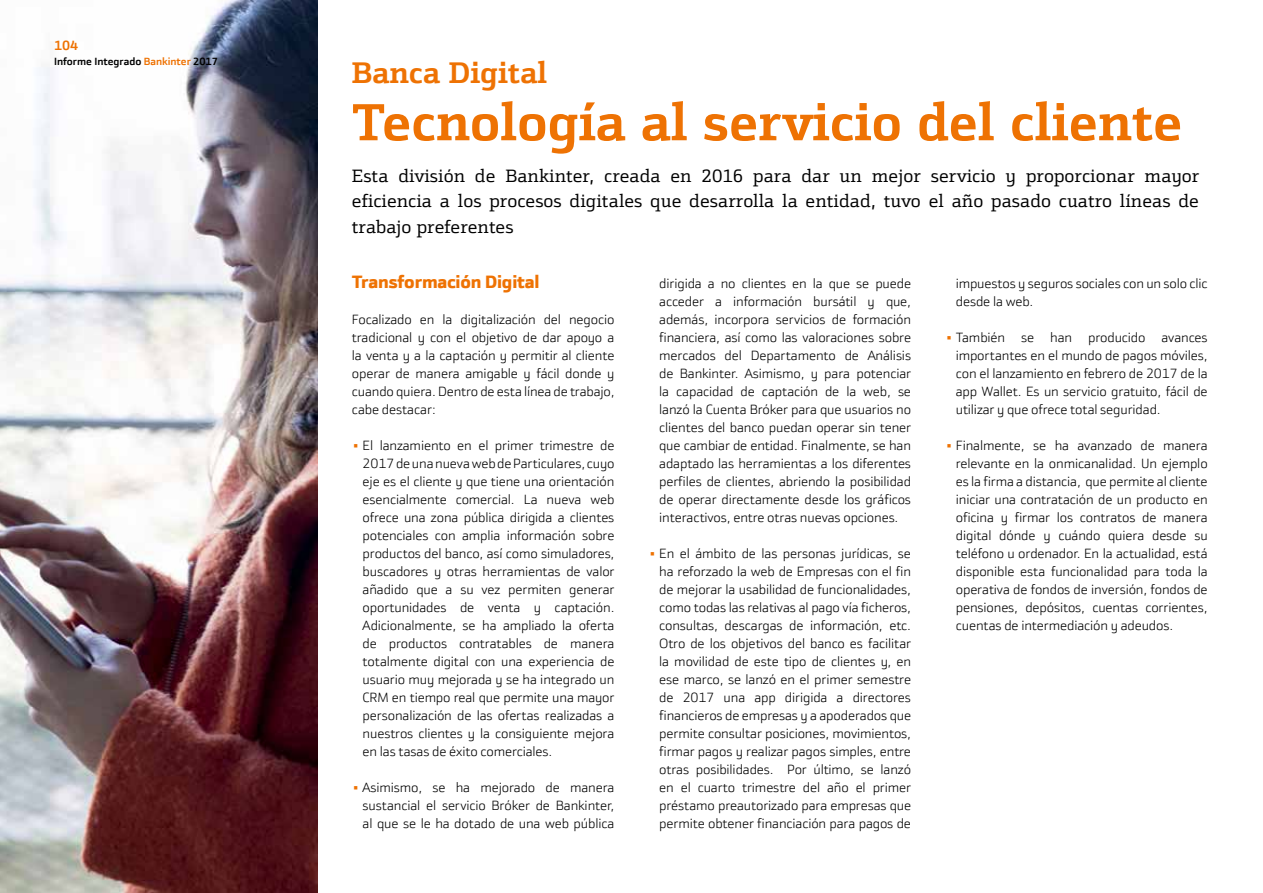
<style>
.page{position:relative;width:1263px;height:893px;background:#fff}
.page>*{position:absolute;margin:0;border:0;box-sizing:border-box;transform-origin:0 0}
.t1{font:700 52.5px "Bankinter Text";color:#ee7203}
.t2{font:700 30px "Bankinter Text";color:#ee7203}
.t3{font:18px/25.5px "Bankinter Text";color:#000;text-align:justify}
.t4{font:900 18px "Bankinter Sans";letter-spacing:-.01em;color:#ee7203}
.t5{font:300 13.5px/18px "Bankinter Sans";letter-spacing:-.01em;color:#000;text-align:justify}
.t6{font:700 13.5px "Bankinter Sans";color:#ee7203}
.t7{font:700 10.5px "Bankinter Sans";color:#000}
.s1{color:#ee7203}
.s2{font-weight:700;color:#ee7203}
</style>
<div class="page">
<img style="left:0;top:0;width:318px;height:893px">
<p class="t6" style="left:54px;top:37px;width:26px">104</p>
<p class="t7" style="left:54px;top:55px;width:166px">Informe Integrado <span class="s1">Bankinter</span> 2017</p>
<h2 class="t2" style="left:352px;top:54px;width:197px">Banca Digital</h2>
<h1 class="t1" style="left:352px;top:90px;width:832px">Tecnología al servicio del cliente</h1>
<h3 class="t3" style="left:352px;top:163px;width:849px">Esta división de Bankinter, creada en 2016 para dar un mejor servicio y proporcionar mayor eficiencia a los procesos digitales que desarrolla la entidad, tuvo el año pasado cuatro líneas de trabajo preferentes</h3>
<h3 class="t4" style="left:352px;top:270px;width:189px">Transformación Digital</h3>
<p class="t5" style="left:352px;top:311px;width:264px">Focalizado en la digitalización del negocio tradicional y con el objetivo de dar apoyo a la venta y a la captación y permitir al cliente operar de manera amigable y fácil donde y cuando quiera. Dentro de esta línea de trabajo, cabe destacar:</p>
<p class="t5" style="left:363px;top:437px;width:253px;text-indent:-11px"><span class="s2">•</span> El lanzamiento en el primer trimestre de 2017 de una nueva web de Particulares, cuyo eje es el cliente y que tiene una orientación esencialmente comercial. La nueva web ofrece una zona pública dirigida a clientes potenciales con amplia información sobre productos del banco, así como simuladores, buscadores y otras herramientas de valor añadido que a su vez permiten generar oportunidades de venta y captación.<br>Adicionalmente, se ha ampliado la oferta de productos contratables de manera totalmente digital con una experiencia de usuario muy mejorada y se ha integrado un CRM en tiempo real que permite una mayor personalización de las ofertas realizadas a nuestros clientes y la consiguiente mejora en las tasas de éxito comerciales.</p>
<p class="t5" style="left:363px;top:779px;width:253px;text-indent:-11px"><span class="s2">•</span> Asimismo, se ha mejorado de manera sustancial el servicio Bróker de Bankinter, al que se le ha dotado de una web pública</p>
<p class="t5" style="left:659px;top:275px;width:253px">dirigida a no clientes en la que se puede acceder a información bursátil y que, además, incorpora servicios de formación financiera, así como las valoraciones sobre mercados del Departamento de Análisis de Bankinter. Asimismo, y para potenciar la capacidad de captación de la web, se lanzó la Cuenta Bróker para que usuarios no clientes del banco puedan operar sin tener que cambiar de entidad. Finalmente, se han adaptado las herramientas a los diferentes perfiles de clientes, abriendo la posibilidad de operar directamente desde los gráficos interactivos, entre otras nuevas opciones.</p>
<p class="t5" style="left:659px;top:544px;width:253px;text-indent:-11px"><span class="s2">•</span> En el ámbito de las personas jurídicas, se ha reforzado la web de Empresas con el fin de mejorar la usabilidad de funcionalidades, como todas las relativas al pago vía ficheros, consultas, descargas de información, etc.<br>Otro de los objetivos del banco es facilitar la movilidad de este tipo de clientes y, en ese marco, se lanzó en el primer semestre de 2017 una app dirigida a directores financieros de empresas y a apoderados que permite consultar posiciones, movimientos, firmar pagos y realizar pagos simples, entre otras posibilidades. Por último, se lanzó en el cuarto trimestre del año el primer préstamo preautorizado para empresas que permite obtener financiación para pagos de</p>
<p class="t5" style="left:956px;top:274px;width:253px">impuestos y seguros sociales con un solo clic desde la web.</p>
<p class="t5" style="left:956px;top:328px;width:253px;text-indent:-11px"><span class="s2">•</span> También se han producido avances importantes en el mundo de pagos móviles, con el lanzamiento en febrero de 2017 de la app Wallet. Es un servicio gratuito, fácil de utilizar y que ofrece total seguridad.</p>
<p class="t5" style="left:956px;top:436px;width:253px;text-indent:-11px"><span class="s2">•</span> Finalmente, se ha avanzado de manera relevante en la onmicanalidad. Un ejemplo es la firma a distancia, que permite al cliente iniciar una contratación de un producto en oficina y firmar los contratos de manera digital dónde y cuándo quiera desde su teléfono u ordenador. En la actualidad, está disponible esta funcionalidad para toda la operativa de fondos de inversión, fondos de pensiones, depósitos, cuentas corrientes, cuentas de intermediación y adeudos.</p>
</div>
